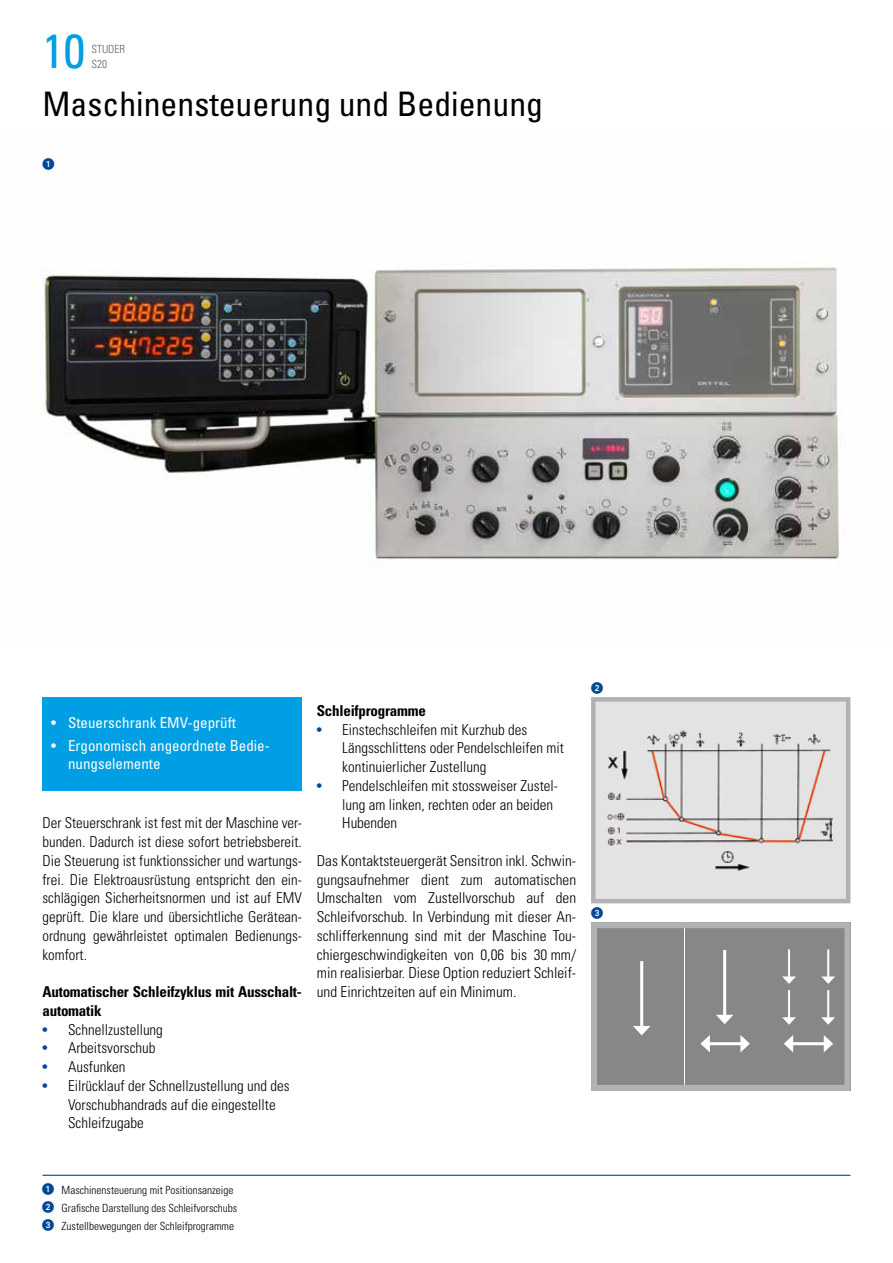
<style>
.page{position:relative;width:893px;height:1263px;background:#fff}
.page>*{position:absolute;margin:0;border:0;box-sizing:border-box;transform-origin:0 0}
.t1{font:condensed 48px "Univers LT";color:#009ee3}
.t2{font:condensed 33.75px "Univers LT";color:#000}
.t3{font:300 condensed 15px/18.8px "Univers LT";color:#000}
.t4{font:condensed 15px/18.8px "Univers LT";color:#fff}
.t5{font:700 condensed 15px/18.8px "Univers LT";letter-spacing:-.015em;color:#000}
.t6{font:12px "European Pi One";color:#004893}
.t7{font:300 condensed 11.25px/18px "Univers LT";color:#000}
.t8{font:300 condensed 11.25px/15px "Univers LT";color:#626261}
.s1{font-weight:400;color:#004893}
.s2{font-family:"European Pi One";font-weight:400;font-stretch:normal;font-size:12px;color:#004893}
</style>
<div class="page">
<hr style="left:43px;top:1175px;width:807px;height:1px;background:#004893">
<img style="left:41px;top:267px;width:799px;height:297px">
<div style="left:43px;top:697px;width:259px;height:94px;background:#009ee3"></div>
<div style="left:591px;top:922px;width:93px;height:169px;background:#868786"></div>
<div style="left:685px;top:922px;width:83px;height:169px;background:#868786"></div>
<div style="left:768px;top:922px;width:83px;height:169px;background:#868786"></div>
<hr style="left:640px;top:961px;width:3px;height:68px;background:#fff">
<svg style="left:633px;top:1026px;width:17px;height:9px"></svg>
<hr style="left:723px;top:950px;width:3px;height:67px;background:#fff">
<svg style="left:716px;top:1015px;width:17px;height:9px"></svg>
<hr style="left:707px;top:1042px;width:36px;height:3px;background:#fff">
<svg style="left:700px;top:1035px;width:10px;height:17px"></svg>
<svg style="left:740px;top:1035px;width:10px;height:17px"></svg>
<hr style="left:790px;top:1042px;width:36px;height:3px;background:#fff">
<svg style="left:784px;top:1035px;width:9px;height:17px"></svg>
<svg style="left:824px;top:1035px;width:9px;height:17px"></svg>
<hr style="left:788px;top:990px;width:2px;height:29px;background:#fff">
<svg style="left:782px;top:1017px;width:14px;height:8px"></svg>
<hr style="left:788px;top:949px;width:2px;height:29px;background:#fff">
<svg style="left:782px;top:976px;width:14px;height:8px"></svg>
<hr style="left:827px;top:990px;width:2px;height:29px;background:#fff">
<svg style="left:821px;top:1017px;width:14px;height:8px"></svg>
<hr style="left:827px;top:949px;width:2px;height:29px;background:#fff">
<svg style="left:821px;top:976px;width:14px;height:8px"></svg>
<div style="left:591px;top:922px;width:259px;height:169px;border:6px solid #b1b2b3"></div>
<svg style="left:591px;top:697px;width:260px;height:207px;background:#d8d6d6"></svg>
<h1 class="t1" style="left:43px;top:20px;width:44px">10</h1>
<p class="t8" style="left:91px;top:41px;width:35px">STUDER<br>S20</p>
<h2 class="t2" style="left:43px;top:82px;width:502px">Maschinensteuerung und Bedienung</h2>
<p class="t6" style="left:43px;top:157px;width:13px">1</p>
<p class="t4" style="left:51px;top:713px;width:187px">• Steuerschrank EMV-geprüft</p>
<p class="t4" style="left:68px;top:736px;width:203px;text-indent:-17px">• Ergonomisch angeordnete Bedie&shy;nungselemente</p>
<p class="t3" style="left:43px;top:814px;width:261px;text-align:justify">Der Steuerschrank ist fest mit der Maschine ver&shy;bunden. Dadurch ist diese sofort betriebsbereit.<br>Die Steuerung ist funktionssicher und wartungs&shy;frei. Die Elektroausrüstung entspricht den ein&shy;schlägigen Sicherheitsnormen und ist auf EMV geprüft. Die klare und übersichtliche Gerätean&shy;ordnung gewährleistet optimalen Bedienungs&shy;komfort.</p>
<p class="t5" style="left:43px;top:982px;width:261px">Automatischer Schleifzyklus mit Ausschalt&shy;automatik</p>
<p class="t3" style="left:43px;top:1020px;width:122px"><span class="s1">•</span> Schnellzustellung</p>
<p class="t3" style="left:43px;top:1039px;width:114px"><span class="s1">•</span> Arbeitsvorschub</p>
<p class="t3" style="left:43px;top:1057px;width:84px"><span class="s1">•</span> Ausfunken</p>
<p class="t3" style="left:68px;top:1076px;width:223px;text-indent:-26px"><span class="s1">•</span> Eilrücklauf der Schnellzustellung und des<br>Vorschubhandrads auf die eingestellte<br>Schleifzugabe</p>
<p class="t5" style="left:317px;top:701px;width:111px">Schleifprogramme</p>
<p class="t3" style="left:342px;top:720px;width:223px;text-indent:-26px"><span class="s1">•</span> Einstechschleifen mit Kurzhub des<br>Längsschlittens oder Pendelschleifen mit kontinuierlicher Zustellung</p>
<p class="t3" style="left:342px;top:776px;width:217px;text-indent:-26px"><span class="s1">•</span> Pendelschleifen mit stossweiser Zustel&shy;lung am linken, rechten oder an beiden<br>Hubenden</p>
<p class="t3" style="left:317px;top:851px;width:261px;text-align:justify">Das Kontaktsteuergerät Sensitron inkl. Schwin&shy;gungsaufnehmer dient zum automatischen Umschalten vom Zustellvorschub auf den Schleifvorschub. In Verbindung mit dieser An&shy;schlifferkennung sind mit der Maschine Tou&shy;chiergeschwindigkeiten von 0,06 bis 30 mm/ min realisierbar. Diese Option reduziert Schleif&shy;und Einrichtzeiten auf ein Minimum.</p>
<p class="t6" style="left:591px;top:681px;width:13px">2</p>
<p class="t6" style="left:591px;top:906px;width:13px">3</p>
<p class="t7" style="left:42px;top:1181px;width:197px"><span class="s2">1</span> Maschinensteuerung mit Positionsanzeige<br><span class="s2">2</span> Grafische Darstellung des Schleifvorschubs<br><span class="s2">3</span> Zustellbewegungen der Schleifprogramme</p>
</div>
